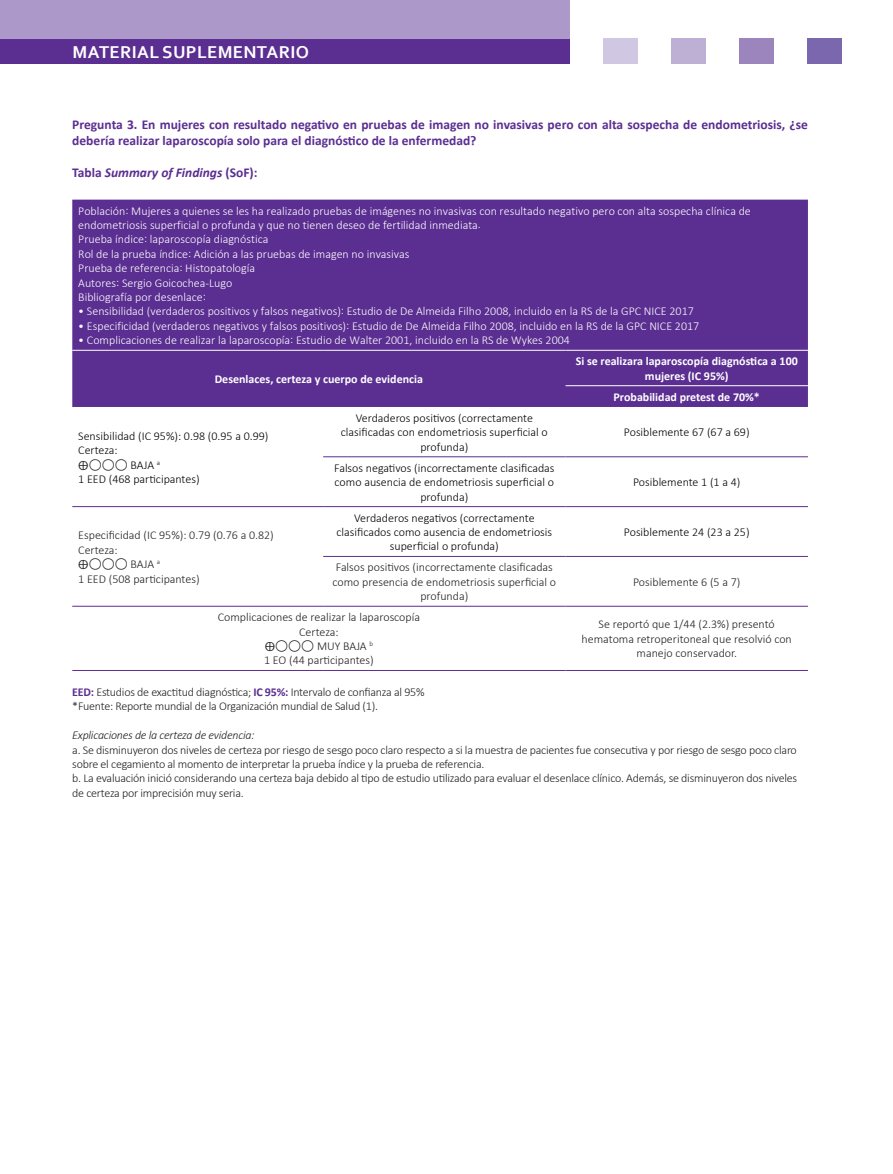
<style>
.page{position:relative;width:893px;height:1174px;background:#fff}
.page>*{position:absolute;margin:0;border:0;box-sizing:border-box;transform-origin:0 0}
.t1{font:700 18px "Corbel";letter-spacing:.02em;color:#fff}
.t2{font:700 13.5px/16.2px "Calibri";color:#5b2e91}
.t3{font:italic 700 13.5px "Calibri";color:#5b2e91}
.t4{font:300 12px/14.4px "Calibri";color:#fff}
.t5{font:300 12px/14.4px "Calibri";letter-spacing:-.02em;color:#231f20}
.t6{font:300 12px/14.4px "Calibri";color:#000;text-align:center}
.t7{font:300 12px/14.4px "Calibri";color:#231f20;text-align:center}
.t8{font:700 12px/14.4px "Calibri";color:#fff;text-align:center}
.t9{font:italic 300 12px "Calibri";letter-spacing:-.02em;color:#231f20}
.t10{font:12px "Cambria Math";color:#231f20}
.s1{font-style:normal}
.s2{font-family:"Calibri";font-weight:300;color:#000}
.s3{font-family:"Calibri";font-weight:300}
.s4{font-family:"Cambria Math";font-weight:400}
.s5{font-weight:700;color:#5b2e91}
</style>
<div class="page">
<div style="left:808px;top:38px;width:34px;height:26px;background:#7a67ae"></div>
<div style="left:604px;top:38px;width:34px;height:26px;background:#d0c7e2"></div>
<div style="left:672px;top:38px;width:34px;height:26px;background:#beafd4"></div>
<div style="left:740px;top:38px;width:34px;height:26px;background:#9c85bd"></div>
<div style="left:0;top:38px;width:570px;height:26px;background:#5b2e91"></div>
<div style="left:0;top:0;width:570px;height:38px;background:#ac99c9"></div>
<div style="left:72px;top:200px;width:736px;height:207px;background:#5b2e91"></div>
<hr style="left:323px;top:456px;width:243px;height:1px;background:#5b2e91">
<hr style="left:566px;top:456px;width:242px;height:1px;background:#5b2e91">
<hr style="left:72px;top:506px;width:251px;height:1px;background:#5b2e91">
<hr style="left:323px;top:506px;width:243px;height:1px;background:#5b2e91">
<hr style="left:566px;top:506px;width:242px;height:1px;background:#5b2e91">
<hr style="left:72px;top:606px;width:251px;height:1px;background:#5b2e91">
<hr style="left:323px;top:606px;width:243px;height:1px;background:#5b2e91">
<hr style="left:566px;top:606px;width:242px;height:1px;background:#5b2e91">
<hr style="left:72px;top:670px;width:251px;height:1px;background:#5b2e91">
<hr style="left:323px;top:670px;width:243px;height:1px;background:#5b2e91">
<hr style="left:566px;top:670px;width:242px;height:1px;background:#5b2e91">
<hr style="left:323px;top:556px;width:243px;height:1px;background:#5b2e91">
<hr style="left:566px;top:556px;width:242px;height:1px;background:#5b2e91">
<hr style="left:72px;top:350px;width:251px;height:1px;background:#fff">
<hr style="left:323px;top:350px;width:243px;height:1px;background:#fff">
<hr style="left:566px;top:350px;width:242px;height:1px;background:#fff">
<hr style="left:566px;top:385px;width:242px;height:1px;background:#fff">
<h1 class="t1" style="left:73px;top:41px;width:238px">MATERIAL SUPLEMENTARIO</h1>
<p class="t2" style="left:72px;top:116px;width:737px">Pregunta 3. En mujeres con resultado negativo en pruebas de imagen no invasivas pero con alta sospecha de endometriosis, ¿se debería realizar laparoscopía solo para el diagnóstico de la enfermedad?</p>
<p class="t3" style="left:72px;top:163px;width:187px"><span class="s1">Tabla</span> Summary of Findings <span class="s1">(SoF):</span></p>
<p class="t4" style="left:78px;top:203px;width:674px">Población: Mujeres a quienes se les ha realizado pruebas de imágenes no invasivas con resultado negativo pero con alta sospecha clínica de endometriosis superficial o profunda y que no tienen deseo de fertilidad inmediata.</p>
<p class="t4" style="left:78px;top:232px;width:192px">Prueba índice: laparoscopía diagnóstica</p>
<p class="t4" style="left:78px;top:246px;width:333px">Rol de la prueba índice: Adición a las pruebas de imagen no invasivas</p>
<p class="t4" style="left:78px;top:261px;width:178px">Prueba de referencia: Histopatología</p>
<p class="t4" style="left:78px;top:275px;width:156px">Autores: Sergio Goicochea-Lugo</p>
<p class="t4" style="left:78px;top:290px;width:129px">Bibliografía por desenlace:</p>
<p class="t4" style="left:78px;top:304px;width:617px">• Sensibilidad (verdaderos positivos y falsos negativos): Estudio de De Almeida Filho 2008, incluido en la RS de la GPC NICE 2017</p>
<p class="t4" style="left:78px;top:318px;width:622px">• Especificidad (verdaderos negativos y falsos positivos): Estudio de De Almeida Filho 2008, incluido en la RS de la GPC NICE 2017</p>
<p class="t4" style="left:78px;top:333px;width:493px">• Complicaciones de realizar la laparoscopía: Estudio de Walter 2001, incluido en la RS de Wykes 2004</p>
<p class="t8" style="left:215px;top:372px;width:210px">Desenlaces, certeza y cuerpo de evidencia</p>
<p class="t8" style="left:576px;top:354px;width:224px">Si se realizara laparoscopía diagnóstica a 100 mujeres (IC 95%)</p>
<p class="t8" style="left:614px;top:389px;width:148px">Probabilidad pretest de 70%*</p>
<p class="t6" style="left:78px;top:428px;width:192px">Sensibilidad (IC 95%): 0.98 (0.95 a 0.99)</p>
<p class="t6" style="left:78px;top:443px;width:41px">Certeza:</p>
<p class="t10" style="left:78px;top:457px;width:83px">⨁◯◯◯ <span class="s2">BAJA</span> <sup>a</sup></p>
<p class="t6" style="left:78px;top:471px;width:123px">1 EED (468 participantes)</p>
<p class="t7" style="left:78px;top:528px;width:197px">Especificidad (IC 95%): 0.79 (0.76 a 0.82)</p>
<p class="t5" style="left:78px;top:542px;width:41px">Certeza:</p>
<p class="t10" style="left:78px;top:557px;width:83px">⨁◯◯◯ <span class="s3">BAJA</span> <sup>a</sup></p>
<p class="t7" style="left:78px;top:571px;width:123px">1 EED (508 participantes)</p>
<p class="t6" style="left:341px;top:411px;width:209px">Verdaderos positivos (correctamente clasificadas con endometriosis superficial o profunda)</p>
<p class="t6" style="left:334px;top:460px;width:222px">Falsos negativos (incorrectamente clasificadas como ausencia de endometriosis superficial o profunda)</p>
<p class="t6" style="left:336px;top:510px;width:217px">Verdaderos negativos (correctamente clasificados como ausencia de endometriosis superficial o profunda)</p>
<p class="t7" style="left:332px;top:560px;width:225px">Falsos positivos (incorrectamente clasificadas como presencia de endometriosis superficial o profunda)</p>
<p class="t7" style="left:218px;top:610px;width:204px">Complicaciones de realizar la laparoscopía</p>
<p class="t5" style="left:299px;top:624px;width:41px">Certeza:</p>
<p class="t5" style="left:265px;top:639px;width:110px"><span class="s4">⨁◯◯◯</span> MUY BAJA <sup>b</sup></p>
<p class="t7" style="left:264px;top:653px;width:111px">1 EO (44 participantes)</p>
<p class="t6" style="left:624px;top:425px;width:127px">Posiblemente 67 (67 a 69)</p>
<p class="t6" style="left:633px;top:475px;width:109px">Posiblemente 1 (1 a 4)</p>
<p class="t6" style="left:624px;top:525px;width:127px">Posiblemente 24 (23 a 25)</p>
<p class="t7" style="left:633px;top:574px;width:109px">Posiblemente 6 (5 a 7)</p>
<p class="t7" style="left:582px;top:617px;width:212px">Se reportó que 1/44 (2.3%) presentó hematoma retroperitoneal que resolvió con manejo conservador.</p>
<p class="t5" style="left:72px;top:684px;width:354px"><span class="s5">EED:</span> Estudios de exactitud diagnóstica; <span class="s5">IC 95%:</span> Intervalo de confianza al 95%</p>
<p class="t5" style="left:72px;top:699px;width:307px">*Fuente: Reporte mundial de la Organización mundial de Salud (1).</p>
<p class="t9" style="left:72px;top:727px;width:184px">Explicaciones de la certeza de evidencia:</p>
<p class="t5" style="left:72px;top:742px;width:726px">a. Se disminuyeron dos niveles de certeza por riesgo de sesgo poco claro respecto a si la muestra de pacientes fue consecutiva y por riesgo de sesgo poco claro sobre el cegamiento al momento de interpretar la prueba índice y la prueba de referencia.</p>
<p class="t5" style="left:72px;top:771px;width:726px">b. La evaluación inició considerando una certeza baja debido al tipo de estudio utilizado para evaluar el desenlace clínico. Además, se disminuyeron dos niveles de certeza por imprecisión muy seria.</p>
</div>
